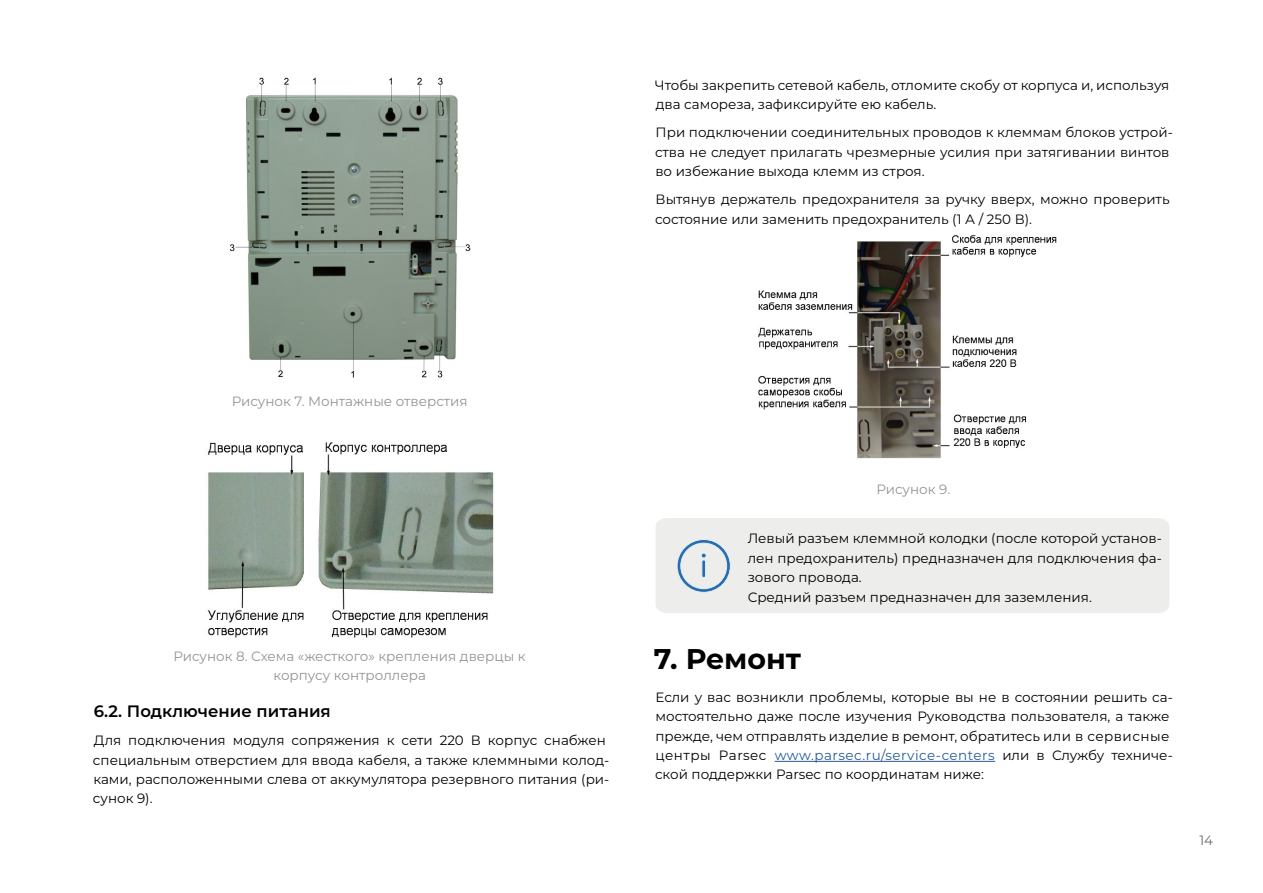
<style>
.page{position:relative;width:1263px;height:893px;background:#fff}
.page>*{position:absolute;margin:0;border:0;box-sizing:border-box;transform-origin:0 0}
.t1{font:700 28.5px "Montserrat";color:#000}
.t2{font:600 16.5px "Montserrat";color:#000}
.t3{font:13.5px/19.5px "Montserrat";color:#000}
.t4{font:13.5px/19.5px "Montserrat";color:#949494;text-align:center}
.t5{font:13.5px "Montserrat";color:#686e70}
.s1{color:#275b9b}
</style>
<div class="page">
<img style="left:229px;top:77px;width:241px;height:300px">
<img style="left:207px;top:442px;width:287px;height:196px">
<hr style="left:775px;top:761px;width:220px;height:1px;background:#275b9b">
<img style="left:758px;top:235px;width:299px;height:224px">
<div style="left:656px;top:518px;width:513px;height:95px;background:#ededeb"></div>
<svg style="left:676px;top:539px;width:55px;height:54px;background:#cdd8e1"></svg>
<p class="t3" style="left:655px;top:75px;width:516px">Чтобы закрепить сетевой кабель, отломите скобу от корпуса и, используя два самореза, зафиксируйте ею кабель.</p>
<p class="t3" style="left:655px;top:122px;width:519px">При подключении соединительных проводов к клеммам блоков устрой&shy;ства не следует прилагать чрезмерные усилия при затягивании винтов во избежание выхода клемм из строя.</p>
<p class="t3" style="left:655px;top:189px;width:516px">Вытянув держатель предохранителя за ручку вверх, можно проверить состояние или заменить предохранитель (1 А / 250 В).</p>
<p class="t4" style="left:232px;top:391px;width:237px">Рисунок 7. Монтажные отверстия</p>
<p class="t4" style="left:173px;top:646px;width:354px">Рисунок 8. Схема «жесткого» крепления дверцы к корпусу контроллера</p>
<p class="t2" style="left:94px;top:699px;width:238px">6.2. Подключение питания</p>
<p class="t3" style="left:93px;top:730px;width:518px">Для подключения модуля сопряжения к сети 220 В корпус снабжен специальным отверстием для ввода кабеля, а также клеммными колод&shy;ками, расположенными слева от аккумулятора резервного питания (ри&shy;сунок 9).</p>
<p class="t4" style="left:876px;top:479px;width:75px">Рисунок 9.</p>
<p class="t3" style="left:748px;top:528px;width:416px">Левый разъем клеммной колодки (после которой установ&shy;лен предохранитель) предназначен для подключения фа&shy;зового провода.<br>Средний разъем предназначен для заземления.</p>
<h1 class="t1" style="left:654px;top:639px;width:149px">7. Ремонт</h1>
<p class="t3" style="left:655px;top:686px;width:519px">Если у вас возникли проблемы, которые вы не в состоянии решить са&shy;мостоятельно даже после изучения Руководства пользователя, а также прежде, чем отправлять изделие в ремонт, обратитесь или в сервисные центры Parsec <span class="s1">www.parsec.ru/service-centers</span> или в Службу техниче&shy;ской поддержки Parsec по координатам ниже:</p>
<p class="t5" style="left:1199px;top:831px;width:15px">14</p>
</div>
